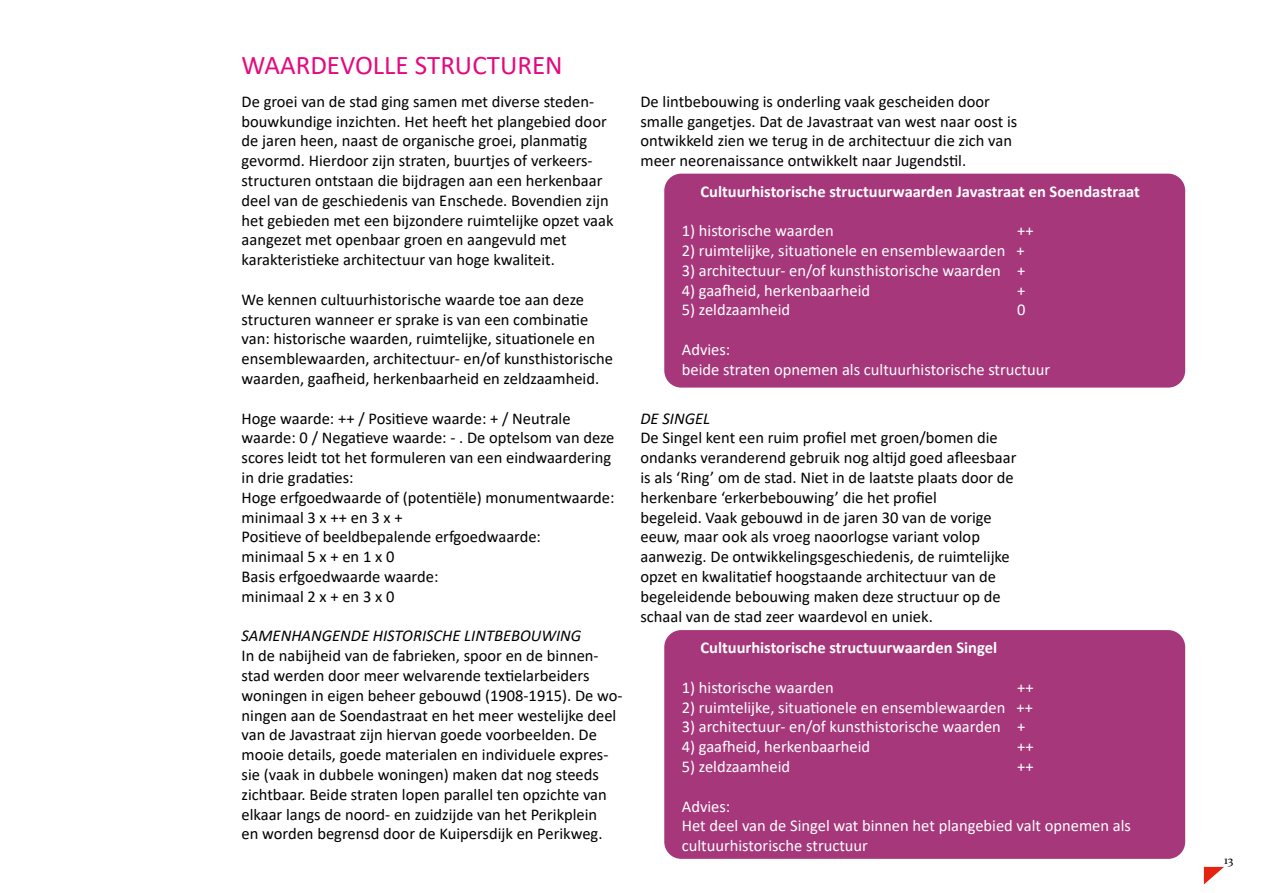
<style>
.page{position:relative;width:1263px;height:893px;background:#fff}
.page>*{position:absolute;margin:0;border:0;box-sizing:border-box;transform-origin:0 0}
.t1{font:27px "Calibri";color:#e5087e}
.t2{font:16.5px/19.8px "Calibri";color:#000}
.t3{font:16.5px/19.8px "Calibri";color:#fff}
.t4{font:700 16.5px "Calibri";color:#fff}
.t5{font:italic 16.5px "Calibri";color:#000}
.t6{font:12px "Constantia";color:#000}
</style>
<div class="page">
<svg style="left:1204px;top:867px;width:20px;height:17px"></svg>
<div style="left:664px;top:174px;width:521px;height:214px;background:#a6377a;border-radius:17px"></div>
<div style="left:664px;top:630px;width:521px;height:229px;background:#a6377a;border-radius:17px"></div>
<h1 class="t1" style="left:242px;top:47px;width:322px">WAARDEVOLLE STRUCTUREN</h1>
<p class="t2" style="left:242px;top:91px;width:373px">De groei van de stad ging samen met diverse steden&shy;bouwkundige inzichten. Het heeft het plangebied door de jaren heen, naast de organische groei, planmatig gevormd. Hierdoor zijn straten, buurtjes of verkeers&shy;structuren ontstaan die bijdragen aan een herkenbaar deel van de geschiedenis van Enschede. Bovendien zijn het gebieden met een bijzondere ruimtelijke opzet vaak aangezet met openbaar groen en aangevuld met karakteristieke architectuur van hoge kwaliteit.</p>
<p class="t2" style="left:242px;top:289px;width:373px">We kennen cultuurhistorische waarde toe aan deze structuren wanneer er sprake is van een combinatie van: historische waarden, ruimtelijke, situationele en ensemblewaarden, architectuur- en/of kunsthistorische waarden, gaafheid, herkenbaarheid en zeldzaamheid.</p>
<p class="t2" style="left:242px;top:408px;width:374px">Hoge waarde: ++ / Positieve waarde: + / Neutrale waarde: 0 / Negatieve waarde: - . De optelsom van deze scores leidt tot het formuleren van een eindwaardering in drie gradaties:<br>Hoge erfgoedwaarde of (potentiële) monumentwaarde: minimaal 3 x ++ en 3 x +<br>Positieve of beeldbepalende erfgoedwaarde:<br>minimaal 5 x + en 1 x 0<br>Basis erfgoedwaarde waarde:<br>minimaal 2 x + en 3 x 0</p>
<p class="t5" style="left:242px;top:624px;width:341px">SAMENHANGENDE HISTORISCHE LINTBEBOUWING</p>
<p class="t2" style="left:242px;top:645px;width:382px">In de nabijheid van de fabrieken, spoor en de binnen&shy;stad werden door meer welvarende textielarbeiders woningen in eigen beheer gebouwd (1908-1915). De wo&shy;ningen aan de Soendastraat en het meer westelijke deel van de Javastraat zijn hiervan goede voorbeelden. De mooie details, goede materialen en individuele expres&shy;sie (vaak in dubbele woningen) maken dat nog steeds zichtbaar. Beide straten lopen parallel ten opzichte van elkaar langs de noord- en zuidzijde van het Perikplein<br>en worden begrensd door de Kuipersdijk en Perikweg.</p>
<p class="t2" style="left:640px;top:91px;width:378px">De lintbebouwing is onderling vaak gescheiden door smalle gangetjes. Dat de Javastraat van west naar oost is ontwikkeld zien we terug in de architectuur die zich van meer neorenaissance ontwikkelt naar Jugendstil.</p>
<p class="t4" style="left:700px;top:179px;width:441px">Cultuurhistorische structuurwaarden Javastraat en Soendastraat</p>
<p class="t3" style="left:682px;top:220px;width:153px">1) historische waarden</p>
<p class="t3" style="left:1017px;top:220px;width:18px">++</p>
<p class="t3" style="left:682px;top:240px;width:344px">2) ruimtelijke, situationele en ensemblewaarden +</p>
<p class="t3" style="left:682px;top:260px;width:345px">3) architectuur- en/of kunsthistorische waarden +</p>
<p class="t3" style="left:682px;top:280px;width:190px">4) gaafheid, herkenbaarheid</p>
<p class="t3" style="left:1017px;top:280px;width:10px">+</p>
<p class="t3" style="left:682px;top:300px;width:110px">5) zeldzaamheid</p>
<p class="t3" style="left:1017px;top:300px;width:10px">0</p>
<p class="t3" style="left:682px;top:339px;width:370px">Advies:<br>beide straten opnemen als cultuurhistorische structuur</p>
<p class="t5" style="left:640px;top:407px;width:71px">DE SINGEL</p>
<p class="t2" style="left:640px;top:428px;width:377px">De Singel kent een ruim profiel met groen/bomen die ondanks veranderend gebruik nog altijd goed afleesbaar is als ‘Ring’ om de stad. Niet in de laatste plaats door de herkenbare ‘erkerbebouwing’ die het profiel<br>begeleid. Vaak gebouwd in de jaren 30 van de vorige eeuw, maar ook als vroeg naoorlogse variant volop aanwezig. De ontwikkelingsgeschiedenis, de ruimtelijke opzet en kwalitatief hoogstaande architectuur van de begeleidende bebouwing maken deze structuur op de schaal van de stad zeer waardevol en uniek.</p>
<p class="t4" style="left:700px;top:636px;width:298px">Cultuurhistorische structuurwaarden Singel</p>
<p class="t3" style="left:682px;top:677px;width:153px">1) historische waarden</p>
<p class="t3" style="left:1017px;top:677px;width:18px">++</p>
<p class="t3" style="left:682px;top:697px;width:353px">2) ruimtelijke, situationele en ensemblewaarden ++</p>
<p class="t3" style="left:682px;top:716px;width:345px">3) architectuur- en/of kunsthistorische waarden +</p>
<p class="t3" style="left:682px;top:736px;width:190px">4) gaafheid, herkenbaarheid</p>
<p class="t3" style="left:1017px;top:736px;width:18px">++</p>
<p class="t3" style="left:682px;top:756px;width:110px">5) zeldzaamheid</p>
<p class="t3" style="left:1017px;top:756px;width:18px">++</p>
<p class="t3" style="left:682px;top:796px;width:451px">Advies:<br>Het deel van de Singel wat binnen het plangebied valt opnemen als cultuurhistorische structuur</p>
<p class="t6" style="left:1224px;top:852px;width:11px">13</p>
</div>
